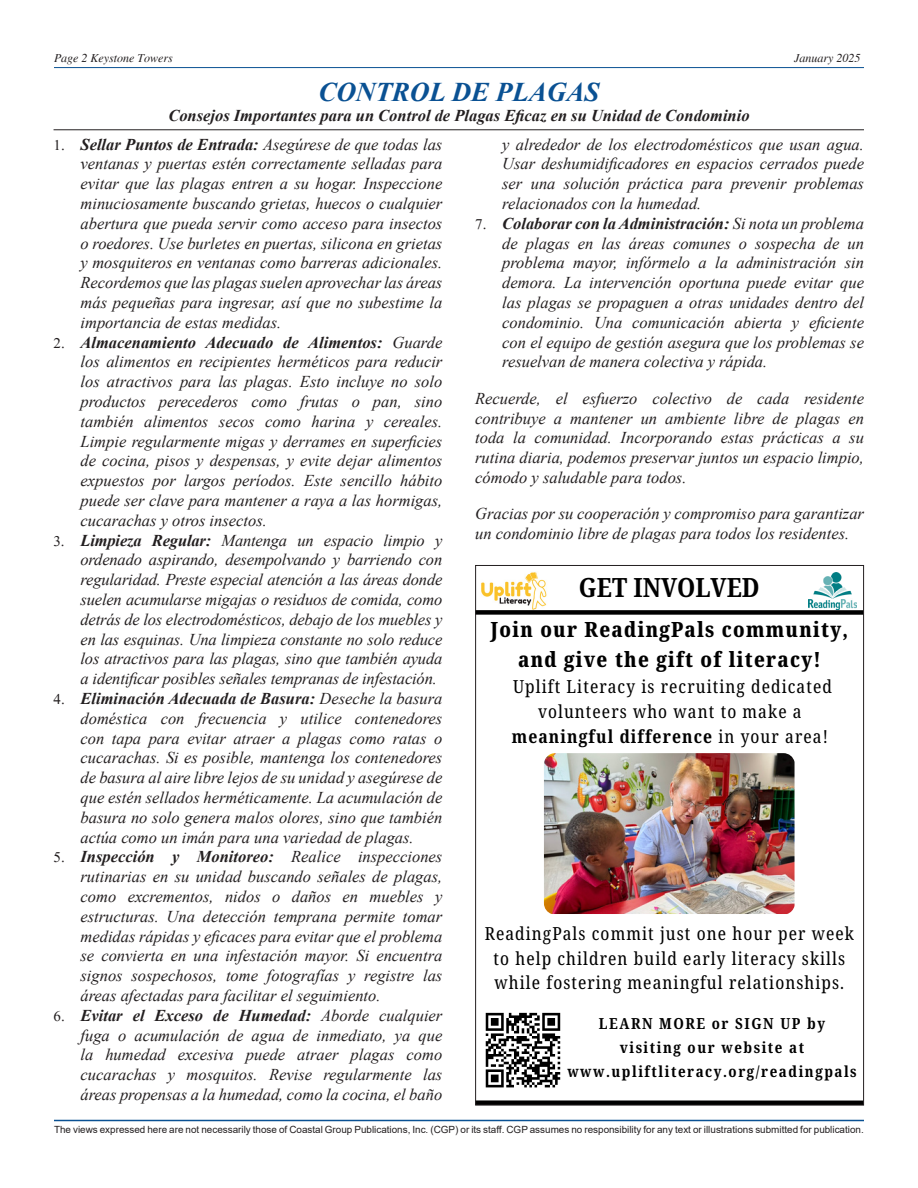
<style>
.page{position:relative;width:918px;height:1188px;background:#fff}
.page>*{position:absolute;margin:0;border:0;box-sizing:border-box;transform-origin:0 0}
.t1{font:italic 700 27px "Times New Roman";color:#0a5193}
.t2{font:700 26.55px "Noto Serif Ethiopic Condensed";color:#000}
.t3{font:800 21px/29.2px "Noto Serif Ethiopic Condensed";letter-spacing:.06em;color:#000;text-align:center}
.t4{font:18px/24.8px "Noto Serif Ethiopic Condensed";letter-spacing:.06em;color:#000;text-align:center}
.t5{font:italic 16.5px/19.8px "Times New Roman";color:#231f20;text-align:justify}
.t6{font:italic 700 16.5px "Times New Roman";color:#231f20}
.t7{font:700 15.3px/23.5px "Noto Serif Ethiopic Condensed";letter-spacing:.1em;color:#000;text-align:center}
.t8{font:italic 12px "Times";color:#231f20}
.t9{font:9.9px "Arial";color:#231f20}
.s1{font-weight:700}
</style>
<div class="page">
<hr style="left:54px;top:67px;width:810px;height:1px;background:#0a5193">
<hr style="left:54px;top:1120px;width:810px;height:1px;background:#0a5193">
<svg style="left:485px;top:1012px;width:76px;height:76px"></svg>
<img style="left:481px;top:572px;width:66px;height:38px">
<img style="left:544px;top:753px;width:251px;height:161px">
<div style="left:475px;top:610px;width:389px;height:5px;background:#000"></div>
<div style="left:475px;top:1100px;width:389px;height:5px;background:#000"></div>
<img style="left:809px;top:572px;width:48px;height:37px">
<hr style="left:54px;top:129px;width:810px;height:1px;background:#231f20">
<p class="t8" style="left:54px;top:52px;width:120px">Page 2 Keystone Towers</p>
<p class="t8" style="left:794px;top:52px;width:68px">January 2025</p>
<p class="t1" style="left:318px;top:73px;width:283px">CONTROL DE PLAGAS</p>
<p class="t6" style="left:168px;top:104px;width:583px">Consejos Importantes para un Control de Plagas Eficaz en su Unidad de Condominio</p>
<p class="t5" style="left:81px;top:134px;width:363px"><span class="s1">Sellar Puntos de Entrada:</span> Asegúrese de que todas las ventanas y puertas estén correctamente selladas para evitar que las plagas entren a su hogar. Inspeccione minuciosamente buscando grietas, huecos o cualquier abertura que pueda servir como acceso para insectos o roedores. Use burletes en puertas, silicona en grietas y mosquiteros en ventanas como barreras adicionales.<br>Recordemos que las plagas suelen aprovechar las áreas más pequeñas para ingresar, así que no subestime la importancia de estas medidas.</p>
<p class="t5" style="left:81px;top:332px;width:363px"><span class="s1">Almacenamiento Adecuado de Alimentos:</span> Guarde los alimentos en recipientes herméticos para reducir los atractivos para las plagas. Esto incluye no solo productos perecederos como frutas o pan, sino también alimentos secos como harina y cereales.<br>Limpie regularmente migas y derrames en superficies de cocina, pisos y despensas, y evite dejar alimentos expuestos por largos períodos. Este sencillo hábito puede ser clave para mantener a raya a las hormigas, cucarachas y otros insectos.</p>
<p class="t5" style="left:81px;top:530px;width:363px;text-indent:-27px">✓ <span class="s1">Limpieza Regular:</span> Mantenga un espacio limpio y ordenado aspirando, desempolvando y barriendo con regularidad. Preste especial atención a las áreas donde suelen acumularse migajas o residuos de comida, como detrás de los electrodomésticos, debajo de los muebles y en las esquinas. Una limpieza constante no solo reduce los atractivos para las plagas, sino que también ayuda a identificar posibles señales tempranas de infestación.</p>
<p class="t5" style="left:81px;top:688px;width:363px;text-indent:-27px">✔ <span class="s1">Eliminación Adecuada de Basura:</span> Deseche la basura doméstica con frecuencia y utilice contenedores con tapa para evitar atraer a plagas como ratas o cucarachas. Si es posible, mantenga los contenedores de basura al aire libre lejos de su unidad y asegúrese de que estén sellados herméticamente. La acumulación de basura no solo genera malos olores, sino que también actúa como un imán para una variedad de plagas.</p>
<p class="t5" style="left:81px;top:847px;width:363px"><span class="s1">Inspección y Monitoreo:</span> Realice inspecciones rutinarias en su unidad buscando señales de plagas, como excrementos, nidos o daños en muebles y estructuras. Una detección temprana permite tomar medidas rápidas y eficaces para evitar que el problema se convierta en una infestación mayor. Si encuentra signos sospechosos, tome fotografías y registre las áreas afectadas para facilitar el seguimiento.</p>
<p class="t5" style="left:81px;top:1005px;width:363px"><span class="s1">Evitar el Exceso de Humedad:</span> Aborde cualquier fuga o acumulación de agua de inmediato, ya que la humedad excesiva puede atraer plagas como cucarachas y mosquitos. Revise regularmente las áreas propensas a la humedad, como la cocina, el baño</p>
<p class="t5" style="left:502px;top:134px;width:363px">y alrededor de los electrodomésticos que usan agua.<br>Usar deshumidificadores en espacios cerrados puede ser una solución práctica para prevenir problemas relacionados con la humedad.</p>
<p class="t5" style="left:502px;top:213px;width:363px"><span class="s1">Colaborar con la Administración:</span> Si nota un problema de plagas en las áreas comunes o sospecha de un problema mayor, infórmelo a la administración sin demora. La intervención oportuna puede evitar que las plagas se propaguen a otras unidades dentro del condominio. Una comunicación abierta y eficiente con el equipo de gestión asegura que los problemas se resuelvan de manera colectiva y rápida.</p>
<p class="t5" style="left:475px;top:388px;width:390px">Recuerde, el esfuerzo colectivo de cada residente contribuye a mantener un ambiente libre de plagas en toda la comunidad. Incorporando estas prácticas a su rutina diaria, podemos preservar juntos un espacio limpio, cómodo y saludable para todos.</p>
<p class="t5" style="left:475px;top:503px;width:390px">Gracias por su cooperación y compromiso para garantizar un condominio libre de plagas para todos los residentes.</p>
<p class="t2" style="left:579px;top:571px;width:182px">GET INVOLVED</p>
<p class="t3" style="left:491px;top:615px;width:359px">Join our ReadingPals community, and give the gift of literacy!</p>
<p class="t4" style="left:512px;top:674px;width:322px">Uplift Literacy is recruiting dedicated volunteers who want to make a <span class="s1">meaningful difference</span> in your area!</p>
<p class="t4" style="left:485px;top:921px;width:371px">ReadingPals commit just one hour per week to help children build early literacy skills while fostering meaningful relationships.</p>
<p class="t7" style="left:567px;top:1012px;width:291px">LEARN MORE or SIGN UP by visiting our website at www.upliftliteracy.org/readingpals</p>
<p class="t9" style="left:54px;top:1123px;width:811px">The views expressed here are not necessarily those of Coastal Group Publications, Inc. (CGP) or its staff. CGP assumes no responsibility for any text or illustrations submitted for publication.</p>
</div>
